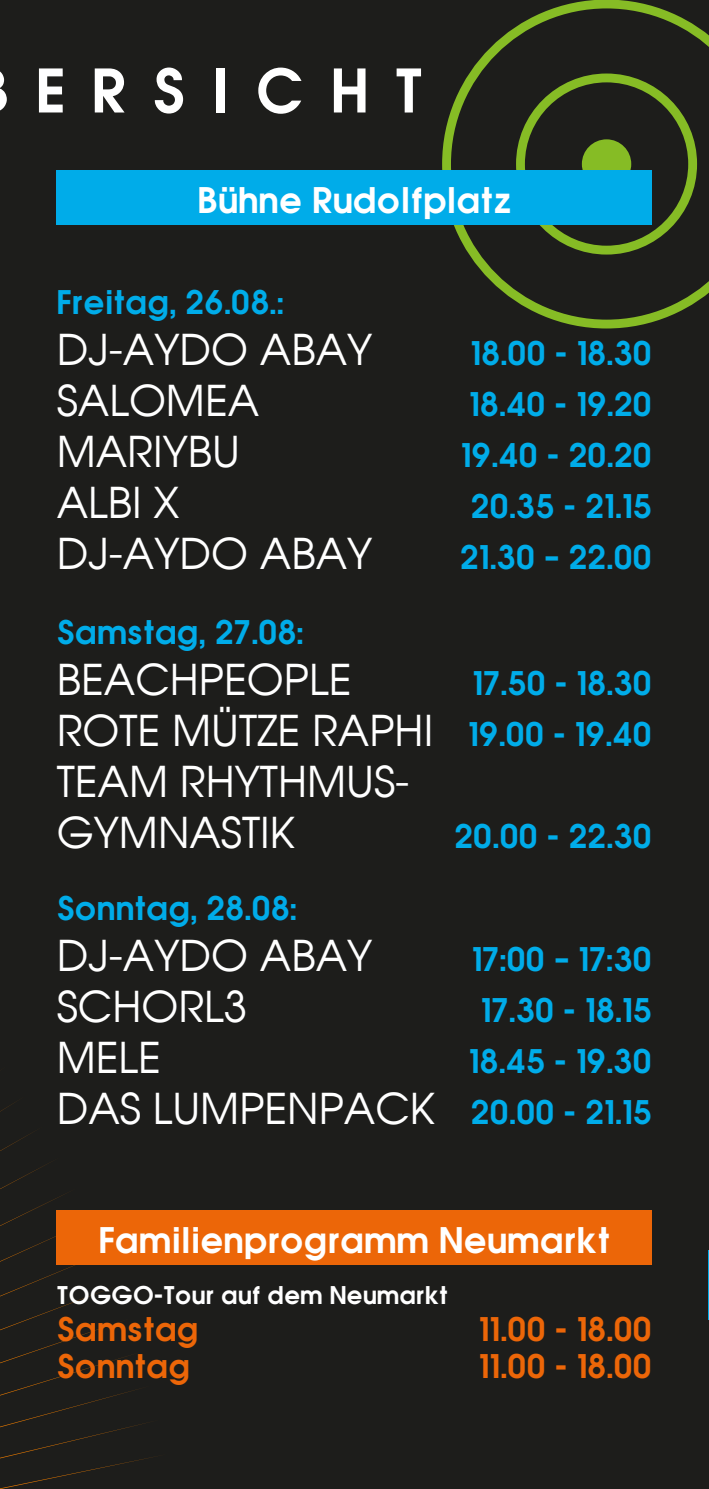
<style>
.page{position:relative;width:709px;height:1489px;background:#fff}
.page>*{position:absolute;margin:0;border:0;box-sizing:border-box;transform-origin:0 0}
.t1{font:700 55px "Avant Garde";letter-spacing:.485em;color:#fff}
.t2{font:42.5px/51px "Avant Garde";color:#fff}
.t3{font:700 32.5px "Avant Garde";color:#fff}
.t4{font:700 30px "Avant Garde";color:#00ace9}
.t5{font:700 30px "Avant Garde";color:#ec6608}
.t6{font:700 22.5px "Avant Garde";color:#fff}
.s1{font-weight:700;font-size:30px;color:#00ace9}
</style>
<div class="page">
<div style="left:0;top:0;width:709px;height:1488px;background:#1d1d1b"></div>
<svg style="left:442px;top:0;width:267px;height:328px"></svg>
<div style="left:516px;top:73px;width:181px;height:181px;border:9px solid #86bc25;border-radius:50%"></div>
<div style="left:582px;top:139px;width:49px;height:50px;background:#86bc25;border-radius:50%"></div>
<svg style="left:0;top:1102px;width:174px;height:386px"></svg>
<div style="left:57px;top:1209px;width:595px;height:55px;background:#ec6608"></div>
<div style="left:57px;top:170px;width:595px;height:54px;background:#00ace9"></div>
<h1 class="t1" style="left:35px;top:53px;width:389px">ERSICHT</h1>
<p class="t3" style="left:198px;top:178px;width:315px">Bühne Rudolfplatz</p>
<p class="t4" style="left:57px;top:281px;width:229px">Freitag, 26.08.:</p>
<h2 class="t2" style="left:57px;top:323px;width:317px">DJ-AYDO ABAY</h2>
<p class="t4" style="left:470px;top:332px;width:183px">18.00 - 18.30</p>
<h2 class="t2" style="left:57px;top:374px;width:204px">SALOMEA</h2>
<p class="t4" style="left:469px;top:383px;width:184px">18.40 - 19.20</p>
<h2 class="t2" style="left:57px;top:425px;width:185px">MARIYBU</h2>
<p class="t4" style="left:461px;top:434px;width:192px">19.40 - 20.20</p>
<h2 class="t2" style="left:57px;top:476px;width:124px">ALBI X</h2>
<p class="t4" style="left:471px;top:485px;width:182px">20.35 - 21.15</p>
<h2 class="t2" style="left:57px;top:527px;width:317px">DJ-AYDO ABAY</h2>
<p class="t4" style="left:460px;top:536px;width:193px">21.30 – 22.00</p>
<p class="t4" style="left:57px;top:611px;width:249px">Samstag, 27.08:</p>
<h2 class="t2" style="left:57px;top:653px;width:296px">BEACHPEOPLE</h2>
<p class="t4" style="left:472px;top:662px;width:181px">17.50 - 18.30</p>
<h2 class="t2" style="left:57px;top:704px;width:597px">ROTE MÜTZE RAPHI <span class="s1">19.00 - 19.40<br></span>TEAM RHYTHMUS-<br>GYMNASTIK</h2>
<p class="t4" style="left:454px;top:815px;width:199px">20.00 - 22.30</p>
<p class="t4" style="left:57px;top:887px;width:242px">Sonntag, 28.08:</p>
<h2 class="t2" style="left:57px;top:929px;width:317px">DJ-AYDO ABAY</h2>
<p class="t4" style="left:471px;top:938px;width:182px">17:00 – 17:30</p>
<h2 class="t2" style="left:57px;top:980px;width:192px">SCHORL3</h2>
<p class="t4" style="left:481px;top:989px;width:172px">17.30 - 18.15</p>
<h2 class="t2" style="left:57px;top:1031px;width:106px">MELE</h2>
<p class="t4" style="left:469px;top:1040px;width:185px">18.45 - 19.30</p>
<h2 class="t2" style="left:57px;top:1082px;width:597px">DAS LUMPENPACK <span class="s1">20.00 - 21.15</span></h2>
<p class="t3" style="left:99px;top:1217px;width:513px">Familienprogramm Neumarkt</p>
<p class="t6" style="left:57px;top:1279px;width:393px">TOGGO-Tour auf dem Neumarkt</p>
<p class="t5" style="left:57px;top:1308px;width:143px">Samstag</p>
<p class="t5" style="left:479px;top:1308px;width:175px">11.00 - 18.00</p>
<p class="t5" style="left:57px;top:1344px;width:135px">Sonntag</p>
<p class="t5" style="left:479px;top:1344px;width:175px">11.00 - 18.00</p>
</div>
